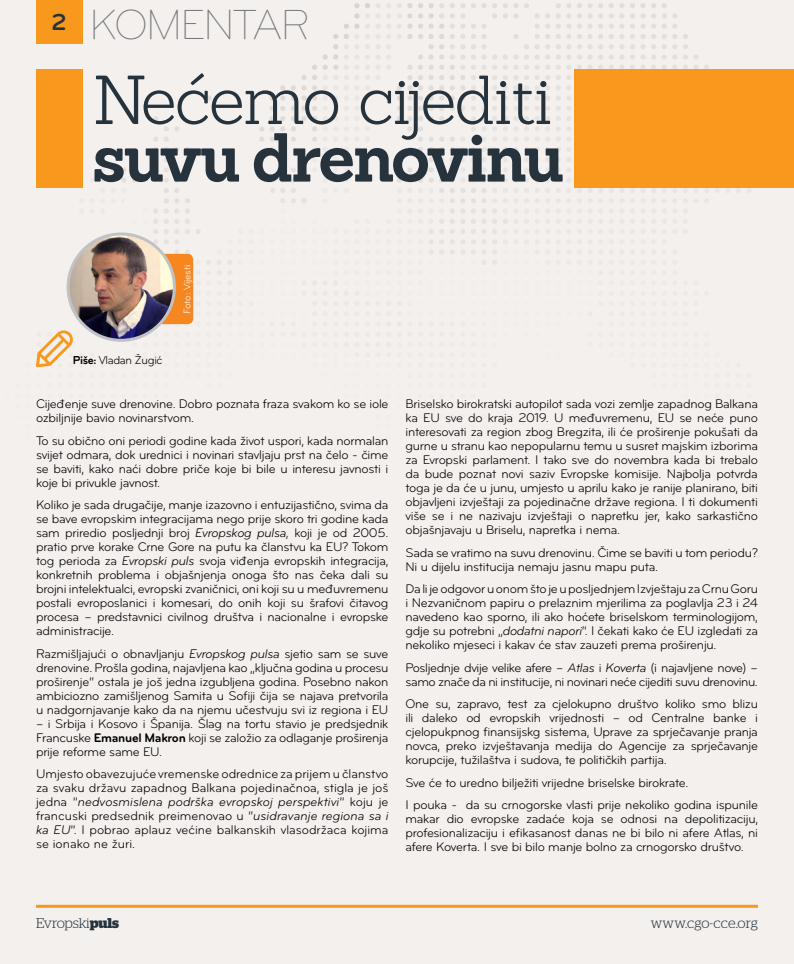
<style>
.page{position:relative;width:794px;height:964px;background:#f4f0ee}
.page>*{position:absolute;margin:0;border:0;box-sizing:border-box;transform-origin:0 0}
.t1{font:300 67.4px "Sanchez";letter-spacing:-.03em;color:#26333d}
.t2{font:700 67.4px "Sanchez";letter-spacing:-.04em;color:#26333d}
.t3{font:300 43.6px "Bryant Pro";letter-spacing:-.06em;color:#77787b}
.t4{font:700 24px "Bryant Pro";color:#26333d}
.t5{font:300 14.2px "Stag";letter-spacing:-.01em;color:#26333d}
.t6{font:13px/14px "Bryant Pro";letter-spacing:-.02em;color:#000;text-align:justify}
.t7{font:12px "Bryant Pro";letter-spacing:-.03em;color:#000}
.t8{font:10px "Bryant Pro";letter-spacing:-.02em;color:#fff}
.s1{font-weight:700}
.s2{font-style:italic}
</style>
<div class="page">
<svg style="left:630px;top:3px;width:15px;height:66px"></svg>
<svg style="left:651px;top:3px;width:26px;height:66px"></svg>
<svg style="left:683px;top:34px;width:15px;height:35px"></svg>
<svg style="left:503px;top:137px;width:15px;height:87px"></svg>
<svg style="left:524px;top:137px;width:47px;height:45px"></svg>
<svg style="left:407px;top:147px;width:5px;height:5px"></svg>
<svg style="left:206px;top:96px;width:6px;height:5px"></svg>
<svg style="left:164px;top:324px;width:15px;height:1px"></svg>
<svg style="left:577px;top:3px;width:15px;height:66px"></svg>
<svg style="left:598px;top:3px;width:26px;height:66px"></svg>
<svg style="left:137px;top:209px;width:21px;height:35px"></svg>
<svg style="left:704px;top:65px;width:5px;height:4px"></svg>
<svg style="left:513px;top:34px;width:5px;height:5px"></svg>
<svg style="left:503px;top:55px;width:15px;height:76px"></svg>
<svg style="left:503px;top:3px;width:15px;height:15px"></svg>
<svg style="left:291px;top:34px;width:47px;height:97px"></svg>
<svg style="left:259px;top:85px;width:26px;height:46px"></svg>
<svg style="left:259px;top:137px;width:26px;height:15px"></svg>
<svg style="left:397px;top:3px;width:15px;height:36px"></svg>
<svg style="left:397px;top:65px;width:15px;height:66px"></svg>
<svg style="left:418px;top:3px;width:26px;height:128px"></svg>
<svg style="left:450px;top:3px;width:15px;height:118px"></svg>
<svg style="left:471px;top:3px;width:26px;height:262px"></svg>
<svg style="left:450px;top:137px;width:15px;height:117px"></svg>
<svg style="left:418px;top:137px;width:26px;height:117px"></svg>
<svg style="left:397px;top:167px;width:15px;height:16px"></svg>
<svg style="left:344px;top:3px;width:47px;height:97px"></svg>
<svg style="left:291px;top:137px;width:26px;height:66px"></svg>
<svg style="left:270px;top:178px;width:15px;height:25px"></svg>
<svg style="left:217px;top:260px;width:15px;height:25px"></svg>
<svg style="left:134px;top:325px;width:24px;height:16px"></svg>
<svg style="left:185px;top:291px;width:9px;height:34px"></svg>
<svg style="left:164px;top:126px;width:15px;height:5px"></svg>
<svg style="left:185px;top:147px;width:5px;height:5px"></svg>
<svg style="left:153px;top:137px;width:5px;height:15px"></svg>
<svg style="left:153px;top:168px;width:5px;height:4px"></svg>
<svg style="left:153px;top:116px;width:5px;height:5px"></svg>
<svg style="left:185px;top:198px;width:16px;height:36px"></svg>
<svg style="left:185px;top:250px;width:26px;height:35px"></svg>
<svg style="left:164px;top:137px;width:15px;height:117px"></svg>
<svg style="left:82px;top:167px;width:1px;height:21px"></svg>
<svg style="left:132px;top:167px;width:5px;height:16px"></svg>
<svg style="left:111px;top:167px;width:15px;height:16px"></svg>
<svg style="left:524px;top:3px;width:47px;height:128px"></svg>
<div style="left:140px;top:254px;width:53px;height:70px;background:#f6861f;border-radius:6px"></div>
<hr style="left:36px;top:905px;width:722px;height:3px;background:#f8991d">
<img style="left:68px;top:234px;width:106px;height:106px;border-radius:53px">
<div style="left:67px;top:232px;width:109px;height:110px;border:3px solid #c0c2c4;border-radius:50%"></div>
<svg style="left:36px;top:329px;width:69px;height:39px"></svg>
<div style="left:36px;top:69px;width:46px;height:119px;background:#f8991d"></div>
<div style="left:575px;top:69px;width:219px;height:119px;background:#f8991d"></div>
<div style="left:36px;top:0;width:46px;height:44px;background:#f8991d"></div>
<h3 class="t4" style="left:52px;top:9px;width:17px">2</h3>
<h2 class="t3" style="left:89px;top:2px;width:222px">KOMENTAR</h2>
<h1 class="t1" style="left:92px;top:58px;width:462px">Nećemo cijediti</h1>
<h1 class="t2" style="left:92px;top:111px;width:474px">suvu drenovinu</h1>
<p class="t7" style="left:73px;top:353px;width:91px"><span class="s1">Piše:</span> Vladan Žugić</p>
<p class="t8" style="left:182px;top:313px;width:50px;rotate:-90deg">Foto: Vijesti</p>
<p class="t6" style="left:36px;top:397px;width:354px">Cijeđenje suve drenovine. Dobro poznata fraza svakom ko se iole ozbiljnije bavio novinarstvom.</p>
<p class="t6" style="left:36px;top:434px;width:354px">To su obično oni periodi godine kada život uspori, kada normalan svijet odmara, dok urednici i novinari stavljaju prst na čelo - čime se baviti, kako naći dobre priče koje bi bile u interesu javnosti i koje bi privukle javnost.</p>
<p class="t6" style="left:36px;top:498px;width:354px">Koliko je sada drugačije, manje izazovno i entuzijastično, svima da se bave evropskim integracijama nego prije skoro tri godine kada sam priredio posljednji broj <span class="s2">Evropskog pulsa,</span> koji je od 2005. pratio prve korake Crne Gore na putu ka članstvu ka EU? Tokom tog perioda za <span class="s2">Evropski puls</span> svoja viđenja evropskih integracija, konkretnih problema i objašnjenja onoga što nas čeka dali su brojni intelektualci, evropski zvaničnici, oni koji su u međuvremenu postali evroposlanici i komesari, do onih koji su šrafovi čitavog procesa – predstavnici civilnog društva i nacionalne i evropske administracije.</p>
<p class="t6" style="left:36px;top:647px;width:354px">Razmišljajući o obnavljanju <span class="s2">Evropskog pulsa</span> sjetio sam se suve drenovine. Prošla godina, najavljena kao „ključna godina u procesu proširenje“ ostala je još jedna izgubljena godina. Posebno nakon ambiciozno zamišljenog Samita u Sofiji čija se najava pretvorila u nadgornjavanje kako da na njemu učestvuju svi iz regiona i EU</p>
<p class="t6" style="left:36px;top:717px;width:354px">– i Srbija i Kosovo i Španija. Šlag na tortu stavio je predsjednik Francuske <span class="s1">Emanuel Makron</span> koji se založio za odlaganje proširenja prije reforme same EU.</p>
<p class="t6" style="left:36px;top:767px;width:354px">Umjesto obavezujuće vremenske odrednice za prijem u članstvo za svaku državu zapadnog Balkana pojedinačnoa, stigla je još jedna ”<span class="s2">nedvosmislena podrška evropskoj perspektivi</span>” koju je francuski predsednik preimenovao u ”<span class="s2">usidravanje regiona sa i ka EU</span>”. I pobrao aplauz većine balkanskih vlasodržaca kojima se ionako ne žuri.</p>
<p class="t6" style="left:405px;top:397px;width:354px">Briselsko birokratski autopilot sada vozi zemlje zapadnog Balkana ka EU sve do kraja 2019. U međuvremenu, EU se neće puno interesovati za region zbog Bregzita, ili će proširenje pokušati da gurne u stranu kao nepopularnu temu u susret majskim izborima za Evropski parlament. I tako sve do novembra kada bi trebalo da bude poznat novi saziv Evropske komisije. Najbolja potvrda toga je da će u junu, umjesto u aprilu kako je ranije planirano, biti objavljeni izvještaji za pojedinačne države regiona. I ti dokumenti više se i ne nazivaju izvještaji o napretku jer, kako sarkastično objašnjavaju u Briselu, napretka i nema.</p>
<p class="t6" style="left:405px;top:546px;width:354px">Sada se vratimo na suvu drenovinu. Čime se baviti u tom periodu?<br>Ni u dijelu institucija nemaju jasnu mapu puta.</p>
<p class="t6" style="left:405px;top:582px;width:354px">Da li je odgovor u onom što je u posljednjem Izvještaju za Crnu Goru i Nezvaničnom papiru o prelaznim mjerilima za poglavlja 23 i 24 navedeno kao sporno, ili ako hoćete briselskom terminologijom, gdje su potrebni „<span class="s2">dodatni napori</span>“. I čekati kako će EU izgledati za nekoliko mjeseci i kakav će stav zauzeti prema proširenju.</p>
<p class="t6" style="left:405px;top:661px;width:354px">Posljednje dvije velike afere – <span class="s2">Atlas</span> i <span class="s2">Koverta</span> (i najavljene nove) – samo znače da ni institucije, ni novinari neće cijediti suvu drenovinu.</p>
<p class="t6" style="left:405px;top:697px;width:354px">One su, zapravo, test za cjelokupno društvo koliko smo blizu ili daleko od evropskih vrijednosti – od Centralne banke i cjelopukpnog finansijskg sistema, Uprave za sprječavanje pranja novca, preko izvještavanja medija do Agencije za sprječavanje korupcije, tužilaštva i sudova, te političkih partija.</p>
<p class="t6" style="left:405px;top:771px;width:354px;line-height:22.5px">Sve će to uredno bilježiti vrijedne briselske birokrate.<br>I pouka - da su crnogorske vlasti prije nekoliko godina ispunile</p>
<p class="t6" style="left:405px;top:812px;width:354px">makar dio evropske zadaće koja se odnosi na depolitizaciju, profesionalizaciju i efikasanost danas ne bi bilo ni afere Atlas, ni afere Koverta. I sve bi bilo manje bolno za crnogorsko društvo.</p>
<p class="t5" style="left:36px;top:915px;width:85px">Evropski<span class="s1">puls</span></p>
<p class="t5" style="left:650px;top:915px;width:109px">www.cgo-cce.org</p>
</div>
